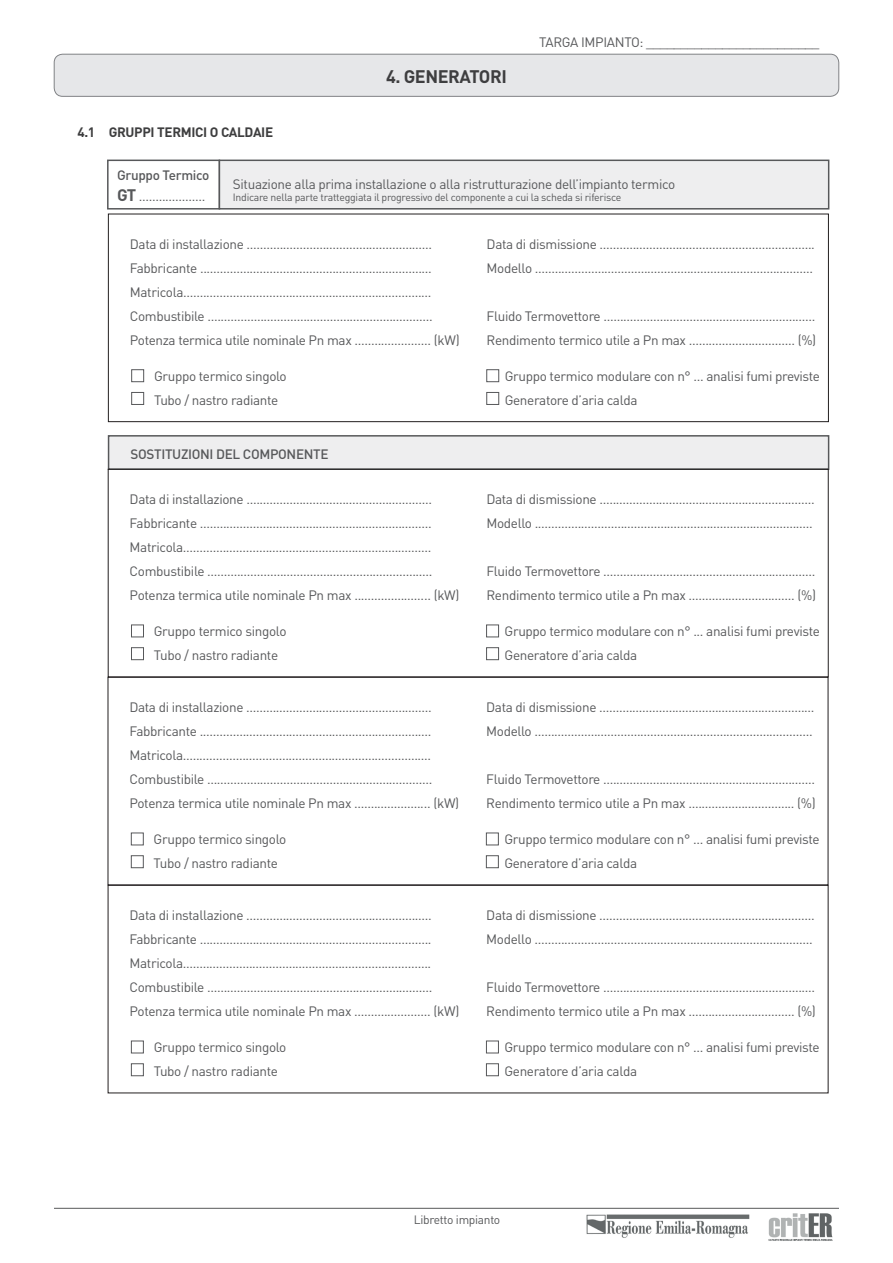
<style>
.page{position:relative;width:893px;height:1263px;background:#fff}
.page>*{position:absolute;margin:0;border:0;box-sizing:border-box;transform-origin:0 0}
.t1{font:700 18px "DIN Pro";letter-spacing:-.025em;color:#3e3e3f}
.t2{font:13.5px/24px "DIN Pro";letter-spacing:-.025em;color:#57585a}
.t3{font:500 13.5px "DIN Pro";letter-spacing:-.025em;color:#57585a}
.t4{font:700 13.5px "DIN Pro";letter-spacing:-.025em;color:#3e3e3f}
.t5{font:12px "DIN Pro";letter-spacing:-.025em;color:#57585a}
.t6{font:10.5px "DIN Pro";letter-spacing:-.025em;color:#57585a}
.s1{font-weight:500}
.s2{font-weight:700;font-size:16.5px}
</style>
<div class="page">
<img style="left:768px;top:1213px;width:65px;height:28px">
<img style="left:586px;top:1214px;width:164px;height:24px">
<hr style="left:54px;top:1208px;width:785px;height:1px;background:#57585a">
<div style="left:54px;top:54px;width:785px;height:42px;background:#e6e7e9;border-radius:9px"></div>
<div style="left:54px;top:54px;width:785px;height:43px;border:1px solid #808285;border-radius:9px"></div>
<div style="left:107px;top:160px;width:113px;height:50px;border:2px solid #57585a"></div>
<div style="left:219px;top:160px;width:610px;height:49px;background:#eeeeef"></div>
<div style="left:219px;top:160px;width:610px;height:50px;border:2px solid #57585a"></div>
<div style="left:109px;top:436px;width:720px;height:33px;background:#eeeeef"></div>
<div style="left:108px;top:435px;width:721px;height:35px;border:2px solid #57585a"></div>
<div style="left:108px;top:214px;width:721px;height:208px;border:1px solid #231f20"></div>
<div style="left:131px;top:369px;width:13px;height:13px;border:1px solid #57585a"></div>
<div style="left:131px;top:392px;width:13px;height:13px;border:1px solid #57585a"></div>
<div style="left:486px;top:369px;width:13px;height:13px;border:1px solid #57585a"></div>
<div style="left:486px;top:392px;width:13px;height:13px;border:1px solid #57585a"></div>
<div style="left:108px;top:469px;width:720px;height:208px;border:1px solid #231f20"></div>
<div style="left:131px;top:624px;width:13px;height:13px;border:1px solid #57585a"></div>
<div style="left:131px;top:647px;width:13px;height:13px;border:1px solid #57585a"></div>
<div style="left:486px;top:624px;width:13px;height:13px;border:1px solid #57585a"></div>
<div style="left:486px;top:647px;width:13px;height:13px;border:1px solid #57585a"></div>
<div style="left:108px;top:677px;width:720px;height:208px;border:1px solid #231f20"></div>
<div style="left:131px;top:832px;width:13px;height:13px;border:1px solid #57585a"></div>
<div style="left:131px;top:855px;width:13px;height:13px;border:1px solid #57585a"></div>
<div style="left:486px;top:832px;width:13px;height:13px;border:1px solid #57585a"></div>
<div style="left:486px;top:855px;width:13px;height:13px;border:1px solid #57585a"></div>
<div style="left:108px;top:885px;width:720px;height:208px;border:1px solid #231f20"></div>
<div style="left:131px;top:1040px;width:13px;height:13px;border:1px solid #57585a"></div>
<div style="left:131px;top:1063px;width:13px;height:13px;border:1px solid #57585a"></div>
<div style="left:486px;top:1040px;width:13px;height:13px;border:1px solid #57585a"></div>
<div style="left:486px;top:1063px;width:13px;height:13px;border:1px solid #57585a"></div>
<p class="t1" style="left:386px;top:64px;width:122px">4. GENERATORI</p>
<p class="t2" style="left:539px;top:30px;width:282px">TARGA IMPIANTO: _________________________</p>
<p class="t4" style="left:77px;top:122px;width:197px">4.1 GRUPPI TERMICI O CALDAIE</p>
<p class="t2" style="left:117px;top:164px;width:94px;line-height:21px"><span class="s1">Gruppo Termico<br></span><span class="s2">GT</span> ....................</p>
<p class="t2" style="left:233px;top:171px;width:444px">Situazione alla prima installazione o alla ristrutturazione dell’impianto termico</p>
<p class="t6" style="left:233px;top:190px;width:390px">Indicare nella parte tratteggiata il progressivo del componente a cui la scheda si riferisce</p>
<p class="t2" style="left:130px;top:231px;width:304px">Data di installazione ........................................................</p>
<p class="t2" style="left:487px;top:231px;width:330px">Data di dismissione .................................................................</p>
<p class="t2" style="left:130px;top:255px;width:304px">Fabbricante ......................................................................</p>
<p class="t2" style="left:487px;top:255px;width:328px">Modello ....................................................................................</p>
<p class="t2" style="left:130px;top:279px;width:304px">Matricola...........................................................................<br>Combustibile ....................................................................</p>
<p class="t2" style="left:487px;top:303px;width:330px">Fluido Termovettore ................................................................</p>
<p class="t2" style="left:130px;top:327px;width:331px">Potenza termica utile nominale Pn max ....................... (kW)</p>
<p class="t2" style="left:487px;top:327px;width:331px">Rendimento termico utile a Pn max ................................ (%)</p>
<p class="t2" style="left:154px;top:363px;width:134px">Gruppo termico singolo</p>
<p class="t2" style="left:505px;top:363px;width:317px">Gruppo termico modulare con n° ... analisi fumi previste</p>
<p class="t2" style="left:154px;top:387px;width:126px">Tubo / nastro radiante</p>
<p class="t2" style="left:505px;top:387px;width:134px">Generatore d’aria calda</p>
<p class="t3" style="left:131px;top:445px;width:200px">SOSTITUZIONI DEL COMPONENTE</p>
<p class="t2" style="left:130px;top:486px;width:304px">Data di installazione ........................................................</p>
<p class="t2" style="left:486px;top:486px;width:330px">Data di dismissione .................................................................</p>
<p class="t2" style="left:130px;top:510px;width:304px">Fabbricante ......................................................................</p>
<p class="t2" style="left:486px;top:510px;width:328px">Modello ....................................................................................</p>
<p class="t2" style="left:130px;top:534px;width:304px">Matricola...........................................................................<br>Combustibile ....................................................................</p>
<p class="t2" style="left:486px;top:558px;width:330px">Fluido Termovettore ................................................................</p>
<p class="t2" style="left:130px;top:582px;width:331px">Potenza termica utile nominale Pn max ....................... (kW)</p>
<p class="t2" style="left:486px;top:582px;width:331px">Rendimento termico utile a Pn max ................................ (%)</p>
<p class="t2" style="left:154px;top:618px;width:134px">Gruppo termico singolo</p>
<p class="t2" style="left:505px;top:618px;width:317px">Gruppo termico modulare con n° ... analisi fumi previste</p>
<p class="t2" style="left:154px;top:642px;width:126px">Tubo / nastro radiante</p>
<p class="t2" style="left:505px;top:642px;width:134px">Generatore d’aria calda</p>
<p class="t2" style="left:129px;top:694px;width:304px">Data di installazione ........................................................</p>
<p class="t2" style="left:486px;top:694px;width:330px">Data di dismissione .................................................................</p>
<p class="t2" style="left:129px;top:718px;width:304px">Fabbricante ......................................................................</p>
<p class="t2" style="left:486px;top:718px;width:328px">Modello ....................................................................................</p>
<p class="t2" style="left:129px;top:742px;width:304px">Matricola...........................................................................<br>Combustibile ....................................................................</p>
<p class="t2" style="left:486px;top:766px;width:330px">Fluido Termovettore ................................................................</p>
<p class="t2" style="left:129px;top:790px;width:331px">Potenza termica utile nominale Pn max ....................... (kW)</p>
<p class="t2" style="left:486px;top:790px;width:331px">Rendimento termico utile a Pn max ................................ (%)</p>
<p class="t2" style="left:154px;top:826px;width:134px">Gruppo termico singolo</p>
<p class="t2" style="left:504px;top:826px;width:317px">Gruppo termico modulare con n° ... analisi fumi previste</p>
<p class="t2" style="left:154px;top:850px;width:126px">Tubo / nastro radiante</p>
<p class="t2" style="left:504px;top:850px;width:134px">Generatore d’aria calda</p>
<p class="t2" style="left:130px;top:902px;width:304px">Data di installazione ........................................................</p>
<p class="t2" style="left:486px;top:902px;width:330px">Data di dismissione .................................................................</p>
<p class="t2" style="left:130px;top:926px;width:304px">Fabbricante ......................................................................</p>
<p class="t2" style="left:486px;top:926px;width:328px">Modello ....................................................................................</p>
<p class="t2" style="left:130px;top:950px;width:304px">Matricola...........................................................................<br>Combustibile ....................................................................</p>
<p class="t2" style="left:486px;top:974px;width:330px">Fluido Termovettore ................................................................</p>
<p class="t2" style="left:130px;top:998px;width:331px">Potenza termica utile nominale Pn max ....................... (kW)</p>
<p class="t2" style="left:486px;top:998px;width:331px">Rendimento termico utile a Pn max ................................ (%)</p>
<p class="t2" style="left:154px;top:1034px;width:134px">Gruppo termico singolo</p>
<p class="t2" style="left:504px;top:1034px;width:317px">Gruppo termico modulare con n° ... analisi fumi previste</p>
<p class="t2" style="left:154px;top:1058px;width:126px">Tubo / nastro radiante</p>
<p class="t2" style="left:504px;top:1058px;width:134px">Generatore d’aria calda</p>
<p class="t5" style="left:414px;top:1211px;width:88px">Libretto impianto</p>
</div>
